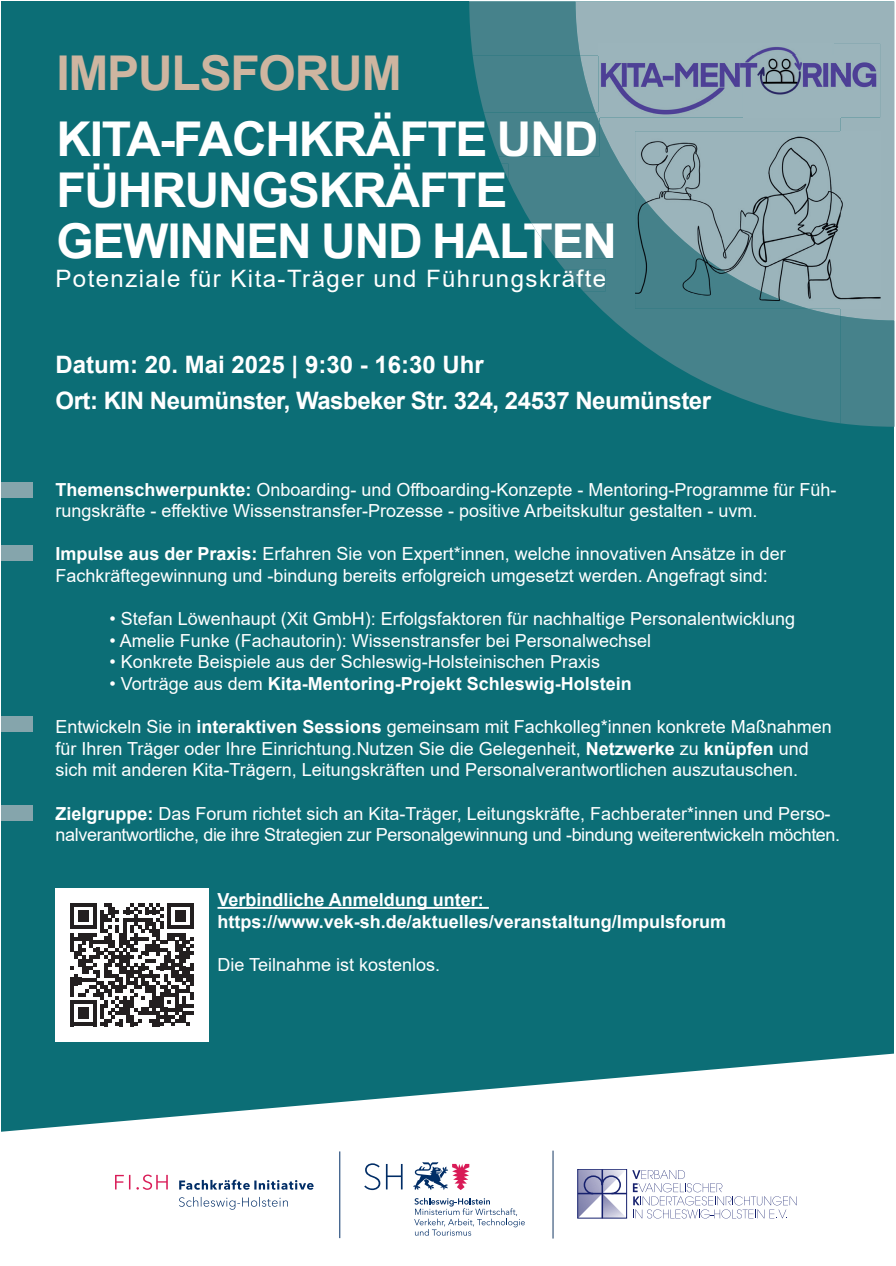
<style>
.page{position:relative;width:896px;height:1266px;background:#fff}
.page>*{position:absolute;margin:0;border:0;box-sizing:border-box;transform-origin:0 0}
.t1{font:700 48px/51px "Arial";letter-spacing:-.025em;color:#fff}
.t2{font:700 48px "Arial";letter-spacing:-.025em;color:#ceb5a0}
.t3{font:700 24px/36px "Arial";letter-spacing:-.02em;color:#fff}
.t4{font:24px "Arial";letter-spacing:.06em;color:#fff}
.t5{font:18px/21.6px "Arial";color:#fff}
.t6{font:18px/21.6px "Arial";letter-spacing:-.02em;color:#fff}
.t7{font:700 18px/21.6px "Arial";color:#fff}
.s1{font-weight:700}
.s2{font-weight:400}
</style>
<div class="page">
<div style="left:2px;top:2px;width:892px;height:1224px;background:#0c6e76"></div>
<svg style="left:1px;top:1053px;width:893px;height:186px;fill:#fff"></svg>
<svg style="left:115px;top:1174px;width:53px;height:16px"></svg>
<svg style="left:179px;top:1197px;width:109px;height:13px"></svg>
<svg style="left:179px;top:1180px;width:135px;height:10px"></svg>
<hr style="left:340px;top:1151px;width:1px;height:87px;background:#002d66">
<svg style="left:364px;top:1163px;width:16px;height:27px"></svg>
<svg style="left:386px;top:1164px;width:17px;height:25px"></svg>
<svg style="left:413px;top:1162px;width:56px;height:28px;background:#b9a6be"></svg>
<svg style="left:414px;top:1198px;width:111px;height:38px"></svg>
<div style="left:577px;top:1169px;width:50px;height:49px;border:1px solid #16216e"></div>
<svg style="left:578px;top:1169px;width:219px;height:50px;background:#e0e1eb"></svg>
<hr style="left:553px;top:1150px;width:1px;height:88px;background:#153862">
<hr style="left:218px;top:907px;width:271px;height:2px;background:#fff">
<svg style="left:469px;top:2px;width:425px;height:425px;fill:#46828b"></svg>
<svg style="left:473px;top:56px;width:367px;height:367px"></svg>
<svg style="left:501px;top:164px;width:7px;height:16px"></svg>
<svg style="left:531px;top:223px;width:45px;height:35px"></svg>
<svg style="left:564px;top:269px;width:12px;height:23px"></svg>
<svg style="left:576px;top:2px;width:318px;height:318px;background:#90adb4"></svg>
<svg style="left:580px;top:56px;width:260px;height:260px;background:#5e9199"></svg>
<img style="left:635px;top:131px;width:245px;height:178px">
<div style="left:598px;top:44px;width:235px;height:12px;background:#9bb4bb"></div>
<img style="left:833px;top:44px;width:47px;height:73px">
<img style="left:598px;top:56px;width:242px;height:61px">
<div style="left:484px;top:113px;width:115px;height:43px;background:#46828b"></div>
<div style="left:56px;top:888px;width:153px;height:153px;background:#fff"></div>
<svg style="left:70px;top:903px;width:124px;height:123px"></svg>
<svg style="left:1px;top:482px;width:1px;height:16px"></svg>
<div style="left:2px;top:482px;width:31px;height:16px;background:#85a5ac"></div>
<svg style="left:1px;top:546px;width:1px;height:15px"></svg>
<div style="left:2px;top:546px;width:31px;height:15px;background:#85a5ac"></div>
<svg style="left:1px;top:716px;width:1px;height:15px"></svg>
<div style="left:2px;top:716px;width:31px;height:15px;background:#85a5ac"></div>
<svg style="left:1px;top:805px;width:1px;height:16px"></svg>
<div style="left:2px;top:805px;width:31px;height:16px;background:#85a5ac"></div>
<h1 class="t2" style="left:56px;top:40px;width:347px">IMPULSFORUM</h1>
<h1 class="t1" style="left:56px;top:114px;width:562px">KITA-FACHKRÄFTE UND<br>FÜHRUNGSKRÄFTE<br>GEWINNEN UND HALTEN</h1>
<h2 class="t4" style="left:56px;top:262px;width:552px">Potenziale für Kita-Träger und Führungskräfte</h2>
<h2 class="t3" style="left:56px;top:347px;width:657px">Datum: 20. Mai 2025 | 9:30 - 16:30 Uhr<br>Ort: KIN Neumünster, Wasbeker Str. 324, 24537 Neumünster</h2>
<p class="t5" style="left:56px;top:478px;width:782px"><span class="s1">Themenschwerpunkte:</span> Onboarding- und Offboarding-Konzepte - Mentoring-Programme für Füh&shy;rungskräfte - effektive Wissenstransfer-Prozesse - positive Arbeitskultur gestalten - uvm.</p>
<p class="t5" style="left:56px;top:543px;width:732px"><span class="s1">Impulse aus der Praxis:</span> Erfahren Sie von Expert*innen, welche innovativen Ansätze in der<br>Fachkräftegewinnung und -bindung bereits erfolgreich umgesetzt werden. Angefragt sind:</p>
<p class="t5" style="left:110px;top:608px;width:687px">• Stefan Löwenhaupt (Xit GmbH): Erfolgsfaktoren für nachhaltige Personalentwicklung</p>
<p class="t5" style="left:110px;top:629px;width:543px">• Amelie Funke (Fachautorin): Wissenstransfer bei Personalwechsel</p>
<p class="t5" style="left:110px;top:651px;width:492px">• Konkrete Beispiele aus der Schleswig-Holsteinischen Praxis</p>
<p class="t7" style="left:110px;top:673px;width:524px"><span class="s2">• Vorträge aus dem</span> Kita-Mentoring-Projekt Schleswig-Holstein</p>
<p class="t5" style="left:56px;top:716px;width:778px">Entwickeln Sie in <span class="s1">interaktiven Sessions</span> gemeinsam mit Fachkolleg*innen konkrete Maßnahmen für Ihren Träger oder Ihre Einrichtung.Nutzen Sie die Gelegenheit, <span class="s1">Netzwerke</span> zu <span class="s1">knüpfen</span> und sich mit anderen Kita-Trägern, Leitungskräften und Personalverantwortlichen auszutauschen.</p>
<p class="t6" style="left:56px;top:802px;width:786px"><span class="s1">Zielgruppe:</span> Das Forum richtet sich an Kita-Träger, Leitungskräfte, Fachberater*innen und Perso&shy;nalverantwortliche, die ihre Strategien zur Personalgewinnung und -bindung weiterentwickeln möchten.</p>
<p class="t7" style="left:218px;top:889px;width:510px">Verbindliche Anmeldung unter: https://www.vek-sh.de/aktuelles/veranstaltung/Impulsforum</p>
<p class="t5" style="left:218px;top:953px;width:224px">Die Teilnahme ist kostenlos.</p>
</div>
